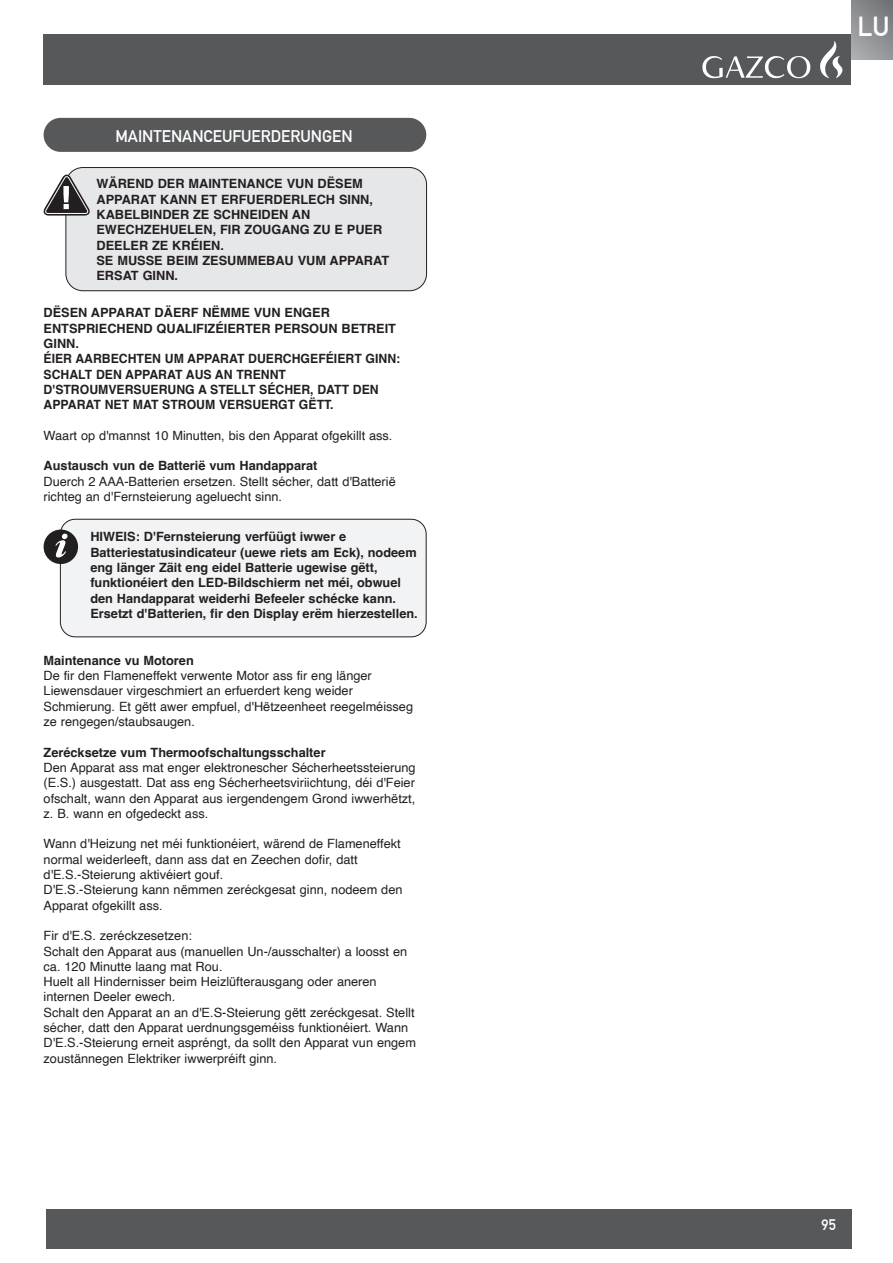
<style>
.page{position:relative;width:893px;height:1263px;background:#fff}
.page>*{position:absolute;margin:0;border:0;box-sizing:border-box;transform-origin:0 0}
.t1{font:700 27px "DIN Alternate";color:#fff}
.t2{font:700 16.5px "DIN Alternate";color:#fff}
.t3{font:700 15px "DIN Alternate";color:#fff}
.t4{font:12.75px/15.3px "Helvetica";color:#231f20}
.t5{font:700 12.75px/15.3px "Helvetica";color:#231f20}
</style>
<div class="page">
<div style="left:43px;top:35px;width:807px;height:50px;background:#57585a"></div>
<div style="left:46px;top:1209px;width:805px;height:39px;background:#57585a"></div>
<img style="left:820px;top:44px;width:14px;height:34px">
<div style="left:851px;top:0;width:42px;height:60px;background:linear-gradient(to bottom,#7a7c7f,#a2a4a7)"></div>
<div style="left:44px;top:118px;width:382px;height:34px;background:#57585a;border-radius:17px"></div>
<div style="left:66px;top:168px;width:361px;height:123px;background:#e6e7e9;border-radius:17px"></div>
<div style="left:65px;top:167px;width:362px;height:124px;border:1px solid #231f20;border-radius:17px"></div>
<svg style="left:43px;top:174px;width:47px;height:42px"></svg>
<div style="left:60px;top:519px;width:366px;height:118px;background:#f2f3f4;border-radius:15px"></div>
<div style="left:60px;top:519px;width:367px;height:118px;border:1px solid #231f20;border-radius:15px"></div>
<div style="left:44px;top:529px;width:34px;height:35px;background:#231f20;border-radius:50%"></div>
<svg style="left:56px;top:534px;width:12px;height:23px"></svg>
<p class="t2" style="left:115px;top:124px;width:239px">MAINTENANCEUFUERDERUNGEN</p>
<p class="t5" style="left:96px;top:178px;width:294px">WÄREND DER MAINTENANCE VUN DËSEM<br>APPARAT KANN ET ERFUERDERLECH SINN,<br>KABELBINDER ZE SCHNEIDEN AN<br>EWECHZEHUELEN, FIR ZOUGANG ZU E PUER<br>DEELER ZE KRÉIEN.<br>SE MUSSE BEIM ZESUMMEBAU VUM APPARAT<br>ERSAT GINN.</p>
<p class="t5" style="left:44px;top:307px;width:358px">DËSEN APPARAT DÄERF NËMME VUN ENGER ENTSPRIECHEND QUALIFIZÉIERTER PERSOUN BETREIT GINN.<br>ÉIER AARBECHTEN UM APPARAT DUERCHGEFÉIERT GINN:<br>SCHALT DEN APPARAT AUS AN TRENNT D'STROUMVERSUERUNG A STELLT SÉCHER, DATT DEN APPARAT NET MAT STROUM VERSUERGT GËTT.</p>
<p class="t4" style="left:44px;top:428px;width:350px">Waart op d'mannst 10 Minutten, bis den Apparat ofgekillt ass.</p>
<p class="t5" style="left:44px;top:460px;width:275px">Austausch vun de Batterië vum Handapparat</p>
<p class="t4" style="left:44px;top:474px;width:354px">Duerch 2 AAA-Batterien ersetzen. Stellt sécher, datt d'Batterië richteg an d'Fernsteierung ageluecht sinn.</p>
<p class="t5" style="left:90px;top:531px;width:329px">HIWEIS: D'Fernsteierung verfüügt iwwer e Batteriestatusindicateur (uewe riets am Eck), nodeem eng länger Zäit eng eidel Batterie ugewise gëtt, funktionéiert den LED-Bildschierm net méi, obwuel den Handapparat weiderhi Befeeler schécke kann.<br>Ersetzt d'Batterien, fir den Display erëm hierzestellen.</p>
<p class="t5" style="left:44px;top:654px;width:152px">Maintenance vu Motoren</p>
<p class="t4" style="left:44px;top:668px;width:371px">De fir den Flameneffekt verwente Motor ass fir eng länger Liewensdauer virgeschmiert an erfuerdert keng weider Schmierung. Et gëtt awer empfuel, d'Hëtzeenheet reegelméisseg ze rengegen/staubsaugen.</p>
<p class="t5" style="left:44px;top:746px;width:284px">Zerécksetze vum Thermoofschaltungsschalter</p>
<p class="t4" style="left:44px;top:760px;width:374px;text-align:justify">Den Apparat ass mat enger elektronescher Sécherheetssteierung (E.S.) ausgestatt. Dat ass eng Sécherheetsviriichtung, déi d'Feier ofschalt, wann den Apparat aus iergendengem Grond iwwerhëtzt, z. B. wann en ofgedeckt ass.</p>
<p class="t4" style="left:44px;top:837px;width:360px">Wann d'Heizung net méi funktionéiert, wärend de Flameneffekt normal weiderleeft, dann ass dat en Zeechen dofir, datt d'E.S.-Steierung aktivéiert gouf.<br>D'E.S.-Steierung kann nëmmen zeréckgesat ginn, nodeem den Apparat ofgekillt ass.</p>
<p class="t4" style="left:44px;top:928px;width:374px">Fir d'E.S. zeréckzesetzen:<br>Schalt den Apparat aus (manuellen Un-/ausschalter) a loosst en ca. 120 Minutte laang mat Rou.<br>Huelt all Hindernisser beim Heizlüfterausgang oder aneren internen Deeler ewech.<br>Schalt den Apparat an an d'E.S-Steierung gëtt zeréckgesat. Stellt sécher, datt den Apparat uerdnungsgeméiss funktionéiert. Wann D'E.S.-Steierung erneit aspréngt, da sollt den Apparat vun engem zoustännegen Elektriker iwwerpréift ginn.</p>
<h1 class="t1" style="left:857px;top:6px;width:34px">LU</h1>
<p class="t3" style="left:821px;top:1213px;width:16px">95</p>
</div>
